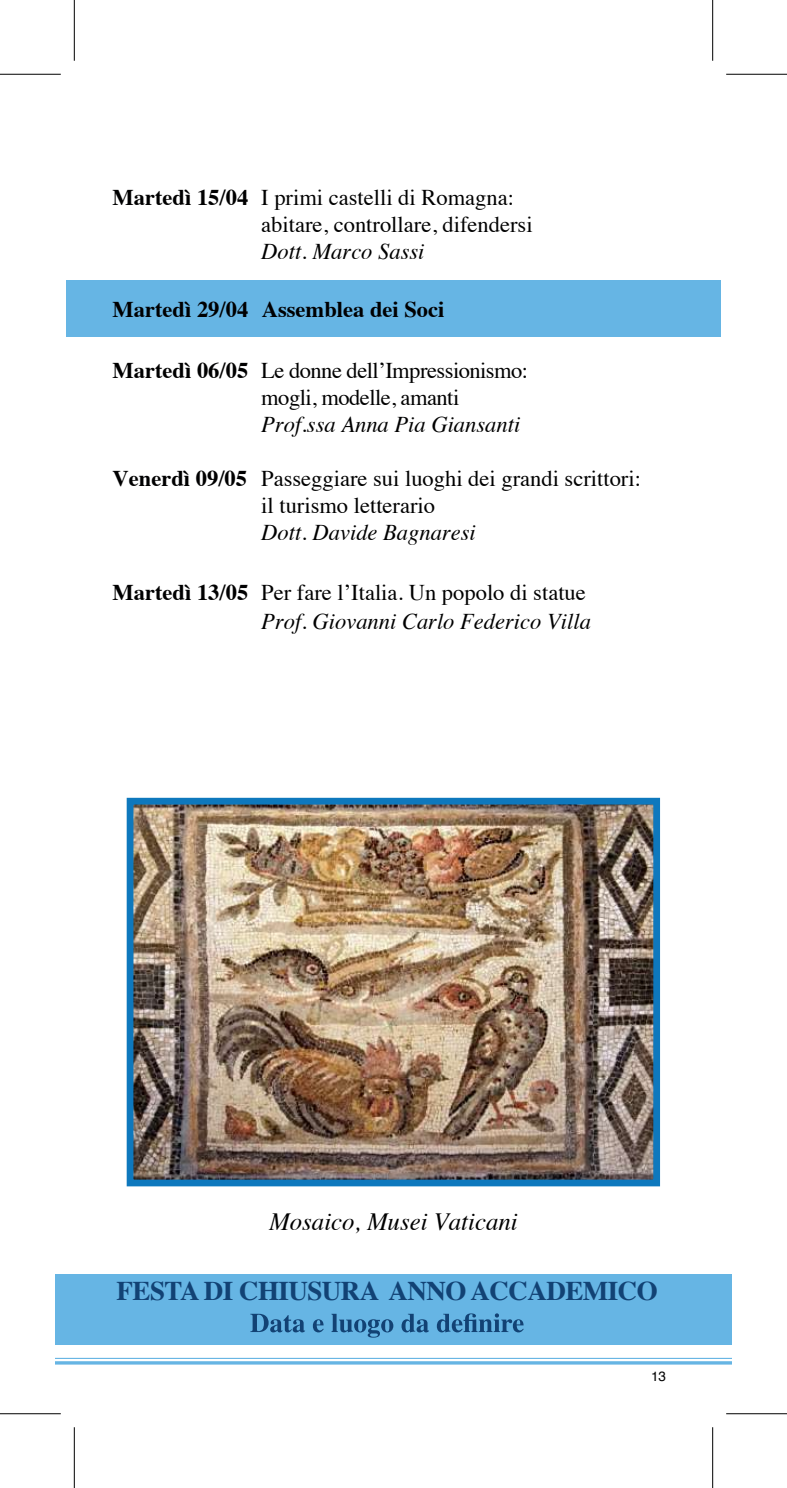
<style>
.page{position:relative;width:787px;height:1488px;background:#fff}
.page>*{position:absolute;margin:0;border:0;box-sizing:border-box;transform-origin:0 0}
.t1{font:700 27px "Times";letter-spacing:-.02em;color:#124274}
.t2{font:italic 24.75px "Times";color:#000001}
.t3{font:22.5px/27px "Times";color:#000001}
.t4{font:italic 22.5px "Times";color:#000001}
.t5{font:22.5px/27px "Times";letter-spacing:-.025em;color:#000001}
.t6{font:700 22.5px "Times";color:#000001}
.t7{font:13.5px "Helvetica";color:#000001}
.s1{font-weight:700}
.s2{font-style:italic}
</style>
<div class="page">
<div style="left:66px;top:280px;width:654px;height:57px;background:#66b5e4"></div>
<div style="left:55px;top:1274px;width:676px;height:71px;background:#66b5e4"></div>
<svg style="left:250px;top:1313px;width:273px;height:25px"></svg>
<hr style="left:55px;top:1358px;width:676px;height:1px;background:#66b5e4">
<hr style="left:55px;top:1361px;width:676px;height:3px;background:#66b5e4">
<img style="left:135px;top:806px;width:516px;height:372px">
<div style="left:127px;top:798px;width:532px;height:388px;border:7px solid #0e78bd"></div>
<hr style="left:0;top:74px;width:61px;height:1px;background:#000">
<hr style="left:726px;top:74px;width:60px;height:1px;background:#000">
<hr style="left:0;top:1413px;width:61px;height:1px;background:#000">
<hr style="left:726px;top:1413px;width:60px;height:1px;background:#000">
<hr style="left:74px;top:0;width:1px;height:61px;background:#000">
<hr style="left:74px;top:1427px;width:1px;height:61px;background:#000">
<hr style="left:712px;top:0;width:1px;height:61px;background:#000">
<hr style="left:712px;top:1427px;width:1px;height:61px;background:#000">
<p class="t3" style="left:261px;top:182px;width:273px;text-indent:-149px"><span class="s1">Martedì 15/04</span> I primi castelli di Romagna: abitare, controllare, difendersi</p>
<p class="t4" style="left:261px;top:232px;width:165px">Dott. Marco Sassi</p>
<p class="t6" style="left:113px;top:288px;width:333px">Martedì 29/04 Assemblea dei Soci</p>
<p class="t5" style="left:261px;top:355px;width:268px;text-indent:-148px"><span class="s1">Martedì 06/05</span> Le donne dell’Impressionismo: mogli, modelle, amanti</p>
<p class="t4" style="left:261px;top:404px;width:260px">Prof.ssa Anna Pia Giansanti</p>
<p class="t3" style="left:261px;top:463px;width:381px;text-indent:-148px"><span class="s1">Venerdì 09/05</span> Passeggiare sui luoghi dei grandi scrittori: il turismo letterario</p>
<p class="t4" style="left:261px;top:512px;width:216px">Dott. Davide Bagnaresi</p>
<p class="t3" style="left:113px;top:576px;width:479px;line-height:29px;text-align:right"><span class="s1">Martedì 13/05</span> Per fare l’Italia. Un popolo di statue<br><span class="s2">Prof. Giovanni Carlo Federico Villa</span></p>
<p class="t2" style="left:269px;top:1200px;width:250px">Mosaico, Musei Vaticani</p>
<p class="t1" style="left:116px;top:1265px;width:542px">FESTA DI CHIUSURA ANNO ACCADEMICO</p>
<p class="t7" style="left:651px;top:1366px;width:17px">13</p>
</div>
